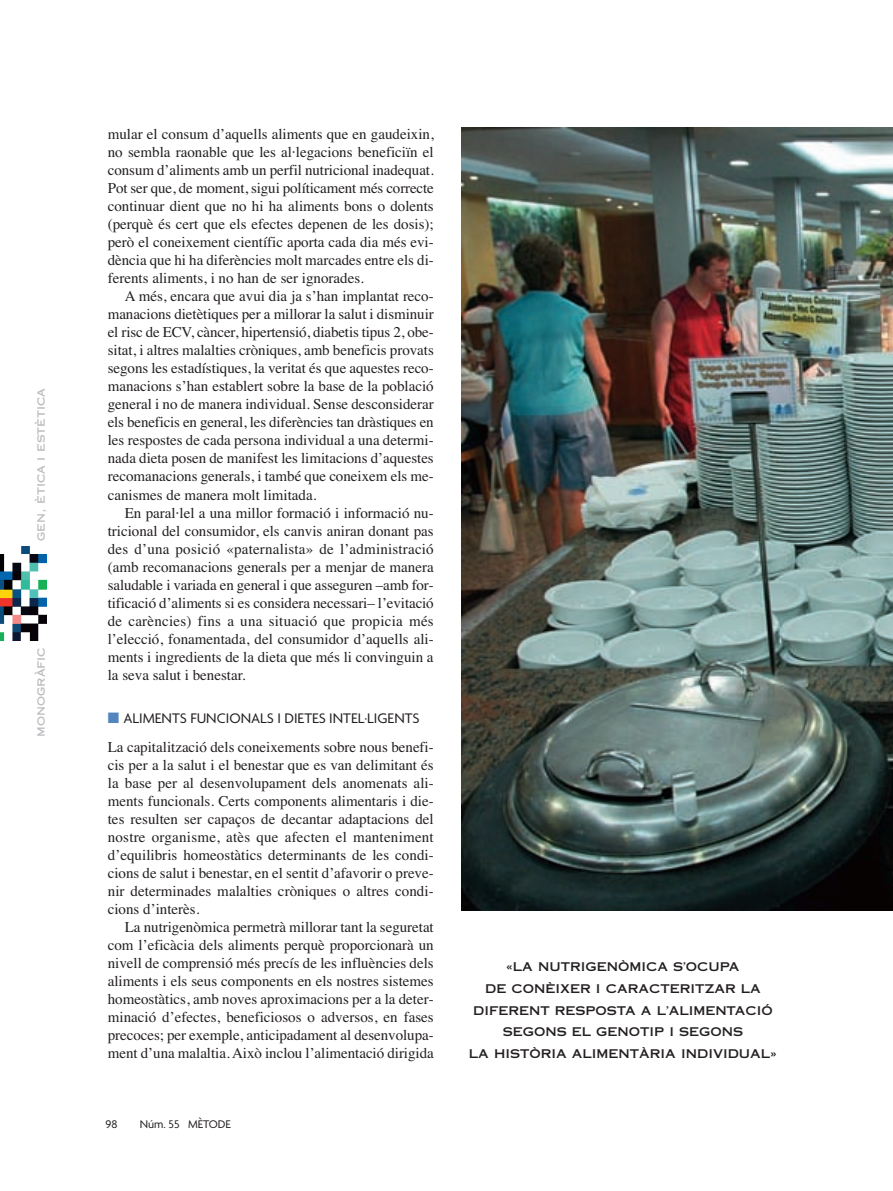
<style>
.page{position:relative;width:893px;height:1191px;background:#fff}
.page>*{position:absolute;margin:0;border:0;box-sizing:border-box;transform-origin:0 0}
.t1{font:15px/18px "Times";color:#231f20;text-align:justify}
.t2{font:15px "Agenda";color:#231f20}
.t3{font:12px/21.8px "Copperplate Thirty One AB";color:#231f20;text-align:center}
.t4{font:12px "Copperplate Thirty One AB";color:#bcbdc0}
.t5{font:12px "Agenda";color:#231f20}
.s1{color:#5386bd}
</style>
<div class="page">
<img style="left:0;top:127px;width:893px;height:784px">
<p class="t4" style="left:34px;top:541px;width:155px;rotate:-90deg">gen, ètica i estètica</p>
<p class="t4" style="left:34px;top:737px;width:91px;rotate:-90deg">monogràfic</p>
<p class="t1" style="left:108px;top:127px;width:327px">mular el consum d’aquells aliments que en gaudeixin, no sembla raonable que les al·legacions beneficiïn el consum d’aliments amb un perfil nutricional inadequat.<br>Pot ser que, de moment, sigui políticament més cor recte continuar dient que no hi ha aliments bons o dolents (perquè és cert que els efectes depenen de les dosis); però el coneixement científic aporta cada dia més evi&shy;dència que hi ha diferències molt marcades entre els di&shy;ferents aliments, i no han de ser ignorades.</p>
<p class="t1" style="left:108px;top:289px;width:328px;text-indent:17px">A més, encara que avui dia ja s’han implantat reco&shy;manacions dietètiques per a millorar la salut i disminuir el risc de ECV, càncer, hipertensió, diabetis tipus 2, obe&shy;sitat, i altres malalties cròniques, amb beneficis provats segons les estadístiques, la veritat és que aquestes reco&shy;manacions s’han establert sobre la base de la població general i no de manera individual. Sense desconsiderar els beneficis en general, les diferències tan dràstiques en les respostes de cada persona individual a una determi&shy;nada dieta posen de manifest les limitacions d’aquestes recomanacions generals, i també que coneixem els me&shy;canismes de manera molt limitada.</p>
<p class="t1" style="left:108px;top:505px;width:327px;text-indent:17px">En paral·lel a una millor formació i informació nu&shy;tricional del consumidor, els canvis aniran donant pas des d’una posició «paternalista» de l’administració (amb recomanacions generals per a menjar de manera saludable i variada en general i que asseguren –amb for&shy;tificació d’aliments si es considera necessari– l’evitació de carències) fins a una situació que propicia més l’elecció, fonamentada, del consumidor d’aquells ali&shy;ments i ingredients de la dieta que més li convinguin a la seva salut i benestar.</p>
<p class="t2" style="left:108px;top:712px;width:313px"><span class="s1">■</span> ALIMENTS FUNCIONALS I DIETES INTEL·LIGENTS</p>
<p class="t1" style="left:108px;top:739px;width:327px">La capitalització dels coneixements sobre nous benefi&shy;cis per a la salut i el benestar que es van delimitant és la base per al desenvolupament dels anomenats ali&shy;ments funcionals. Certs components alimentaris i die&shy;tes resulten ser capaços de decantar adaptacions del nostre organisme, atès que afecten el manteniment d’equilibris homeostàtics determinants de les condi&shy;cions de salut i benestar, en el sentit d’afavorir o preve&shy;nir determinades malalties cròniques o altres condi&shy;cions d’interès.</p>
<p class="t1" style="left:108px;top:919px;width:327px;text-indent:17px">La nutrigenòmica permetrà millorar tant la seguretat com l’eficàcia dels aliments perquè proporcionarà un nivell de comprensió més precís de les influències dels aliments i els seus components en els nostres sistemes homeostàtics, amb noves aproximacions per a la deter&shy;minació d’efectes, beneficiosos o adversos, en fases precoces; per exemple, anticipadament al desenvolupa&shy;ment d’una malaltia. Això inclou l’alimentació dirigida</p>
<p class="t5" style="left:106px;top:1119px;width:13px">98</p>
<p class="t5" style="left:140px;top:1119px;width:93px">Núm. 55 MÈTODE</p>
<p class="t3" style="left:469px;top:956px;width:310px">«LA NUTRIGENÒMICA S’OCUPA<br>DE CONÈIXER I CARACTERITZAR LA<br>DIFERENT RESPOSTA A L’ALIMENTACIÓ<br>SEGONS EL GENOTIP I SEGONS<br>LA HISTÒRIA ALIMENTÀRIA INDIVIDUAL»</p>
</div>
